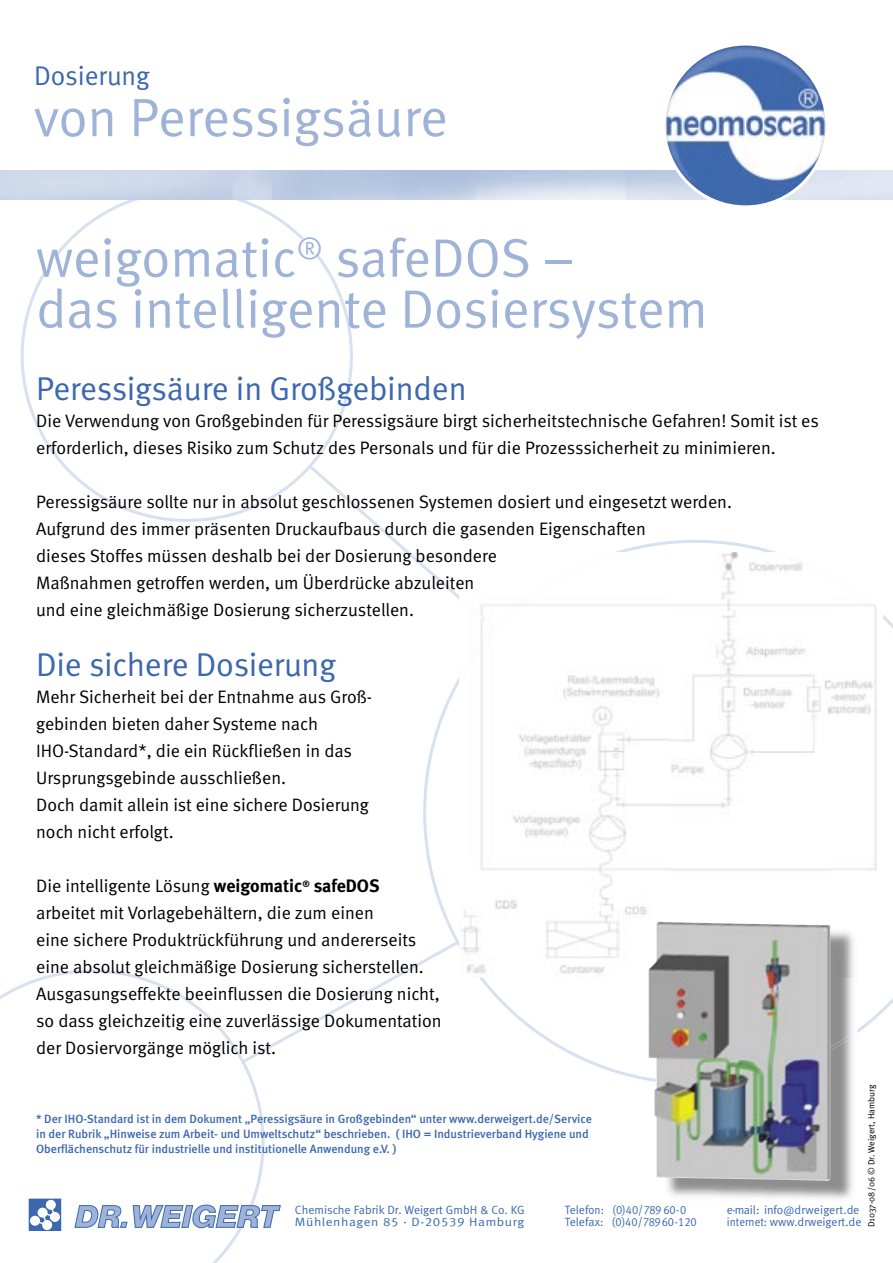
<style>
.page{position:relative;width:893px;height:1263px;background:#fff}
.page>*{position:absolute;margin:0;border:0;box-sizing:border-box;transform-origin:0 0}
.t1{font:54px/51px "Meta Normal";color:#9eb3d7}
.t2{font:33px "Meta Normal";letter-spacing:-.005em;color:#3c68ae}
.t3{font:27px "Meta Normal";letter-spacing:-.005em;color:#3c68ae}
.t4{font:18px/27px "Meta Normal";color:#000}
.t5{font:500 12px/15px "Meta";color:#3c68ae}
.t6{font:12px "Meta Normal LF";color:#3c68ae}
.t7{font:12px "Meta Normal LF";letter-spacing:.045em;color:#3c68ae;scale:1.11 1}
.t8{font:12px "Meta Normal LF";color:#3c68ae;scale:.93 1}
.t9{font:9px "Meta Normal";color:#000}
.s1{font-family:"Meta Bold CELF"}
</style>
<div class="page">
<svg style="left:56px;top:200px;width:248px;height:54px"></svg>
<svg style="left:264px;top:960px;width:159px;height:92px"></svg>
<svg style="left:0;top:969px;width:264px;height:294px"></svg>
<svg style="left:423px;top:540px;width:470px;height:541px"></svg>
<svg style="left:74px;top:1204px;width:206px;height:25px"></svg>
<div style="left:29px;top:1199px;width:32px;height:31px;background:#3c68ae"></div>
<div style="left:29px;top:1199px;width:32px;height:32px;border:1px solid #3c68ae"></div>
<div style="left:46px;top:1200px;width:10px;height:10px;background:#fff;border-radius:50%"></div>
<div style="left:42px;top:1220px;width:10px;height:10px;background:#fff;border-radius:50%"></div>
<div style="left:50px;top:1212px;width:10px;height:10px;background:#fff;border-radius:50%"></div>
<div style="left:30px;top:1216px;width:10px;height:10px;background:#fff;border-radius:50%"></div>
<svg style="left:33px;top:1203px;width:24px;height:24px"></svg>
<svg style="left:663px;top:45px;width:165px;height:161px"></svg>
<img style="left:459px;top:552px;width:211px;height:426px">
<img style="left:831px;top:659px;width:52px;height:319px">
<img style="left:670px;top:552px;width:161px;height:372px">
<svg style="left:353px;top:502px;width:145px;height:130px"></svg>
<img style="left:459px;top:596px;width:39px;height:9px">
<img style="left:459px;top:924px;width:54px;height:54px">
<img style="left:459px;top:605px;width:54px;height:107px">
<img style="left:512px;top:552px;width:54px;height:107px">
<img style="left:830px;top:552px;width:53px;height:107px">
<img style="left:565px;top:552px;width:107px;height:54px">
<img style="left:723px;top:552px;width:108px;height:54px">
<img style="left:667px;top:924px;width:191px;height:275px">
<img style="left:830px;top:1029px;width:28px;height:56px">
<img style="left:649px;top:922px;width:181px;height:259px">
<svg style="left:21px;top:254px;width:332px;height:268px"></svg>
<h3 class="t3" style="left:34px;top:60px;width:117px">Dosierung</h3>
<h1 class="t1" style="left:34px;top:91px;width:415px">von Peressigsäure</h1>
<h1 class="t1" style="left:36px;top:232px;width:673px">weigomatic<sup>®</sup> safeDOS –<br>das intelligente Dosiersystem</h1>
<h2 class="t2" style="left:36px;top:369px;width:432px">Peressigsäure in Großgebinden</h2>
<p class="t4" style="left:36px;top:407px;width:784px">Die Verwendung von Großgebinden für Peressigsäure birgt sicherheitstechnische Gefahren! Somit ist es erforderlich, dieses Risiko zum Schutz des Personals und für die Prozesssicherheit zu minimieren.</p>
<p class="t4" style="left:36px;top:488px;width:697px">Peressigsäure sollte nur in absolut geschlossenen Systemen dosiert und eingesetzt werden.<br>Aufgrund des immer präsenten Druckaufbaus durch die gasenden Eigenschaften<br>dieses Stoffes müssen deshalb bei der Dosierung besondere<br>Maßnahmen getroffen werden, um Überdrücke abzuleiten<br>und eine gleichmäßige Dosierung sicherzustellen.</p>
<h2 class="t2" style="left:36px;top:645px;width:301px">Die sichere Dosierung</h2>
<p class="t4" style="left:36px;top:683px;width:337px">Mehr Sicherheit bei der Entnahme aus Groß&shy;gebinden bieten daher Systeme nach IHO-Standard*, die ein Rückfließen in das Ursprungsgebinde ausschließen.<br>Doch damit allein ist eine sichere Dosierung noch nicht erfolgt.</p>
<p class="t4" style="left:36px;top:872px;width:407px">Die intelligente Lösung <span class="s1">weigomatic</span><sup>®</sup> <span class="s1">safeDOS </span>arbeitet mit Vorlagebehältern, die zum einen<br>eine sichere Produktrückführung und andererseits eine absolut gleichmäßige Dosierung sicherstellen.<br>Ausgasungseffekte beeinflussen die Dosierung nicht, so dass gleichzeitig eine zuverlässige Dokumentation der Dosiervorgänge möglich ist.</p>
<p class="t9" style="left:866px;top:1227px;width:145px;rotate:-90deg">D1037-08/06 © Dr. Weigert, Hamburg</p>
<p class="t5" style="left:36px;top:1111px;width:557px">* Der IHO-Standard ist in dem Dokument „Peressigsäure in Großgebinden“ unter www.derweigert.de/Service in der Rubrik „Hinweise zum Arbeit- und Umweltschutz“ beschrieben. ( IHO = Industrieverband Hygiene und<br>Oberflächenschutz für industrielle und institutionelle Anwendung e.V. )</p>
<p class="t6" style="left:295px;top:1203px;width:231px">Chemische Fabrik Dr. Weigert GmbH &amp; Co. KG</p>
<p class="t6" style="left:565px;top:1203px;width:123px">Telefon: (0)40/ 789 60 - 0</p>
<p class="t6" style="left:727px;top:1203px;width:134px">e-mail: info@drweigert.de</p>
<p class="t7" style="left:295px;top:1215px;width:208px">Mühlenhagen 85 · D-20539 Hamburg</p>
<p class="t6" style="left:565px;top:1215px;width:133px">Telefax: (0)40/ 789 60 - 120</p>
<p class="t8" style="left:727px;top:1215px;width:146px">internet: www.drweigert.de</p>
</div>
